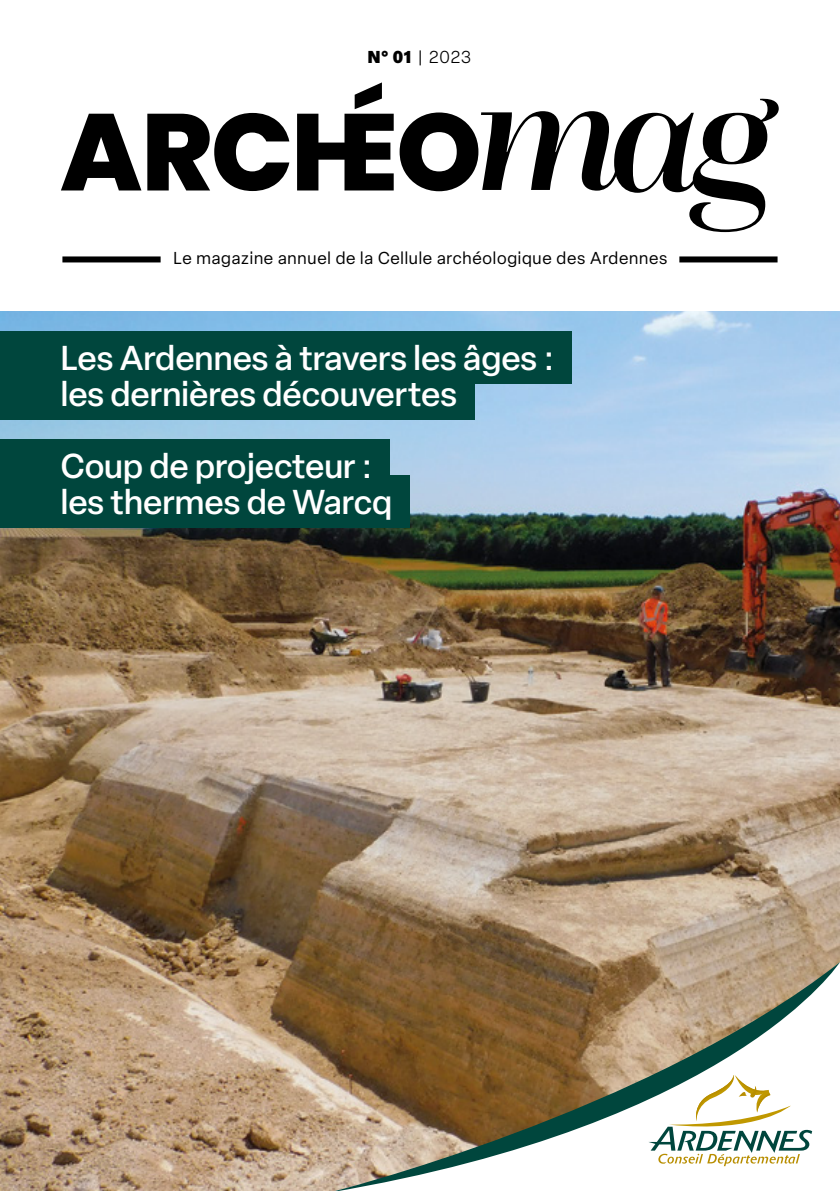
<style>
.page{position:relative;width:840px;height:1191px;background:#fff}
.page>*{position:absolute;margin:0;border:0;box-sizing:border-box;transform-origin:0 0}
.t1{font:500 34px/36px "Elza";color:#fff}
.t2{font:17px "Elza";letter-spacing:.045em;color:#000}
.t3{font:300 17px "Elza Text";color:#000}
.s1{font-family:"Elza";font-weight:900}
</style>
<div class="page">
<img style="left:0;top:312px;width:839px;height:595px">
<div style="left:62px;top:256px;width:98px;height:6px;background:#000"></div>
<div style="left:679px;top:256px;width:98px;height:6px;background:#000"></div>
<svg style="left:61px;top:114px;width:80px;height:76px"></svg>
<svg style="left:147px;top:113px;width:142px;height:78px"></svg>
<svg style="left:297px;top:82px;width:96px;height:108px"></svg>
<svg style="left:399px;top:98px;width:379px;height:134px"></svg>
<div style="left:0;top:332px;width:571px;height:52px;background:#00463d"></div>
<div style="left:0;top:368px;width:474px;height:52px;background:#00463d"></div>
<div style="left:0;top:440px;width:389px;height:52px;background:#00463d"></div>
<div style="left:0;top:476px;width:409px;height:52px;background:#00463d"></div>
<svg style="left:0;top:907px;width:839px;height:284px"></svg>
<svg style="left:329px;top:962px;width:510px;height:229px"></svg>
<p class="t3" style="left:367px;top:45px;width:105px"><span class="s1">N° 01</span> | 2023</p>
<p class="t2" style="left:173px;top:247px;width:495px">Le magazine annuel de la Cellule archéologique des Ardennes</p>
<p class="t1" style="left:61px;top:339px;width:494px">Les Ardennes à travers les âges : les dernières découvertes</p>
<p class="t1" style="left:61px;top:447px;width:332px">Coup de projecteur : les thermes de Warcq</p>
</div>
